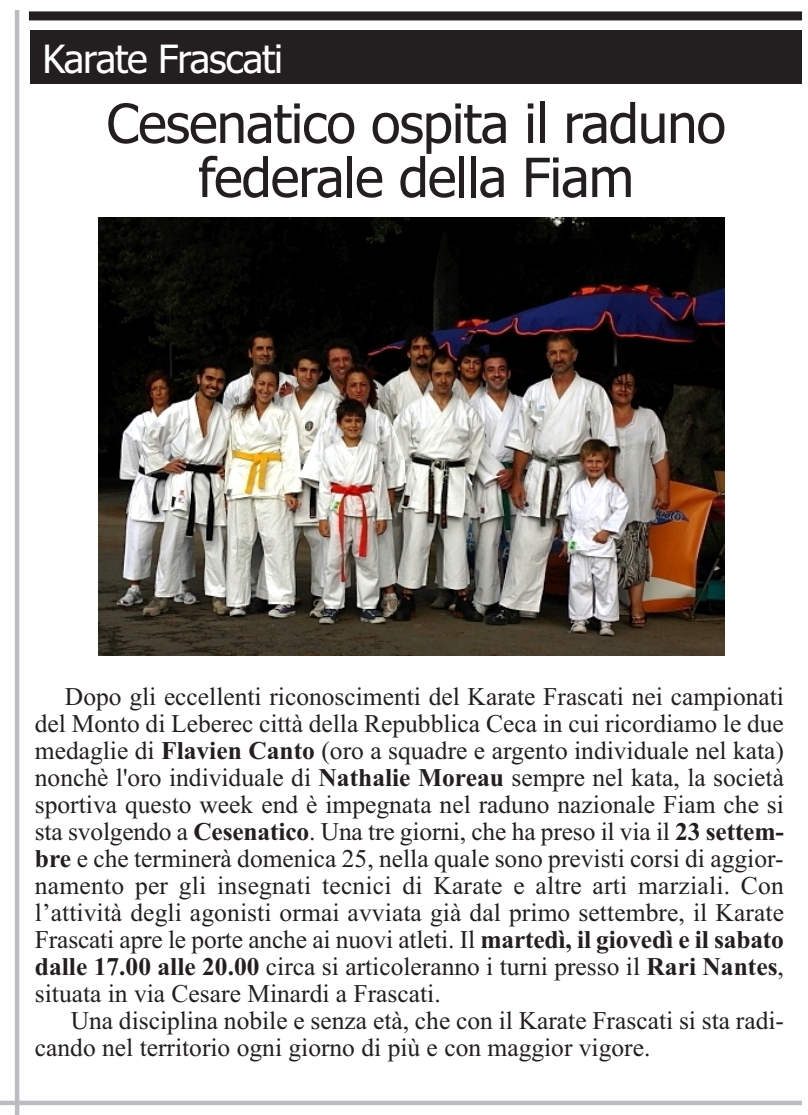
<style>
.page{position:relative;width:808px;height:1115px;background:#fff}
.page>*{position:absolute;margin:0;border:0;box-sizing:border-box;transform-origin:0 0}
.t1{font:54px/54px "Tahoma";letter-spacing:-.015em;color:#231f20;text-align:center}
.t2{font:39px "Tahoma";letter-spacing:-.025em;color:#fff}
.t3{font:25.5px/27px "Times New Roman";color:#231f20;text-align:justify}
.s1{font-weight:700}
</style>
<div class="page">
<hr style="left:15px;top:10px;width:4px;height:1104px;background:#bcbdc0">
<div style="left:29px;top:11px;width:773px;height:9px;background:#231f20"></div>
<div style="left:31px;top:31px;width:771px;height:53px;background:#231f20"></div>
<svg style="left:0;top:1100px;width:802px;height:4px;background:#c6c7ca"></svg>
<img style="left:99px;top:217px;width:625px;height:438px">
<h2 class="t2" style="left:43px;top:36px;width:242px">Karate Frascati</h2>
<h1 class="t1" style="left:107px;top:97px;width:621px">Cesenatico ospita il raduno federale della Fiam</h1>
<p class="t3" style="left:35px;top:682px;width:751px;text-indent:30px">Dopo gli eccellenti riconoscimenti del Karate Frascati nei campionati del Monto di Leberec città della Repubblica Ceca in cui ricordiamo le due medaglie di <span class="s1">Flavien Canto</span> (oro a squadre e argento individuale nel kata) nonchè l'oro individuale di <span class="s1">Nathalie Moreau</span> sempre nel kata, la società sportiva questo week end è impegnata nel raduno nazionale Fiam che si sta svolgendo a <span class="s1">Cesenatico</span>. Una tre giorni, che ha preso il via il <span class="s1">23 settem&shy;bre</span> e che terminerà domenica 25, nella quale sono previsti corsi di aggior&shy;namento per gli insegnati tecnici di Karate e altre arti marziali. Con l’attività degli agonisti ormai avviata già dal primo settembre, il Karate Frascati apre le porte anche ai nuovi atleti. Il <span class="s1">martedì, il giovedì e il sabato dalle 17.00 alle 20.00</span> circa si articoleranno i turni presso il <span class="s1">Rari Nantes</span>, situata in via Cesare Minardi a Frascati.</p>
<p class="t3" style="left:35px;top:1006px;width:751px;text-indent:36px">Una disciplina nobile e senza età, che con il Karate Frascati si sta radi&shy;cando nel territorio ogni giorno di più e con maggior vigore.</p>
</div>
